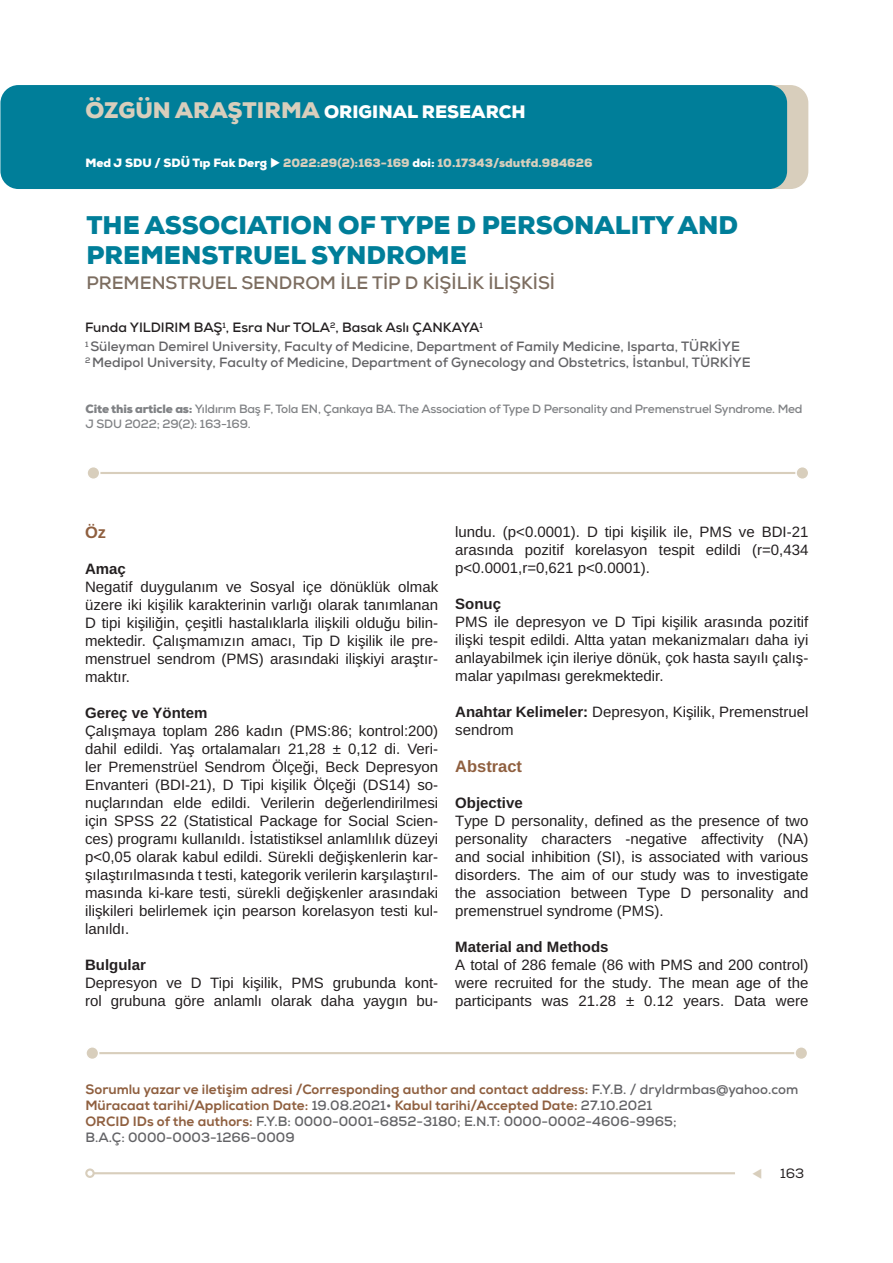
<style>
.page{position:relative;width:893px;height:1263px;background:#fff}
.page>*{position:absolute;margin:0;border:0;box-sizing:border-box;transform-origin:0 0}
.t1{font:900 25.5px/30.6px "Nexa";color:#007e99}
.t2{font:700 18px "Nexa";color:#7c6d60}
.t3{font:900 18px "Nexa";color:#fff}
.t4{font:700 16.5px "Arimo";color:#8f5f3f}
.t5{font:15px/18px "Arimo";color:#231f20;text-align:justify}
.t6{font:700 15px "Arimo";color:#231f20}
.t7{font:800 13.5px/16.2px "Nexa";color:#8f5f3f}
.t8{font:700 13.5px/19px "Nexa";color:#636366}
.t9{font:13.5px "Nexa";color:#231f20}
.t10{font:700 12px/14.4px "Nexa";letter-spacing:-.015em;color:#808285}
.t11{font:900 12px "Nexa";color:#d8cebc}
.s1{font-size:22.5px;color:#d8cebc}
.s2{color:#fff}
.s3{color:#231f20}
.s4{font-weight:900}
.s5{font-weight:700}
.s6{font-weight:700;color:#636366}
.s7{color:#d8cebc}
</style>
<div class="page">
<hr style="left:94px;top:1172px;width:641px;height:2px;background:#d8cebc">
<div style="left:85px;top:1168px;width:10px;height:10px;border:2px solid #d8cebc;border-radius:50%"></div>
<div style="left:16px;top:85px;width:792px;height:104px;background:#d8cebc;border-radius:18px"></div>
<div style="left:0;top:85px;width:787px;height:104px;background:#007e99;border-radius:18px"></div>
<hr style="left:90px;top:1052px;width:715px;height:2px;background:#d8cebc">
<div style="left:86px;top:1047px;width:13px;height:12px;background:#d8cebc;border-radius:50%"></div>
<div style="left:85px;top:1046px;width:14px;height:14px;border:2px solid #fff;border-radius:50%"></div>
<div style="left:795px;top:1047px;width:13px;height:12px;background:#d8cebc;border-radius:50%"></div>
<div style="left:794px;top:1046px;width:14px;height:14px;border:2px solid #fff;border-radius:50%"></div>
<hr style="left:91px;top:472px;width:715px;height:2px;background:#d8cebc">
<div style="left:87px;top:467px;width:13px;height:12px;background:#d8cebc;border-radius:50%"></div>
<div style="left:86px;top:466px;width:14px;height:14px;border:2px solid #fff;border-radius:50%"></div>
<div style="left:796px;top:467px;width:13px;height:12px;background:#d8cebc;border-radius:50%"></div>
<div style="left:795px;top:466px;width:14px;height:14px;border:2px solid #fff;border-radius:50%"></div>
<p class="t3" style="left:85px;top:100px;width:442px"><span class="s1">ÖZGÜN ARAŞTIRMA</span> ORIGINAL RESEARCH</p>
<p class="t11" style="left:85px;top:155px;width:509px"><span class="s2">Med J SDU / SDÜ Tıp Fak Derg</span> <span class="s2">◆</span> 2022:29(2):163-169 <span class="s2">doi:</span> 10.17343/sdutfd.984626</p>
<h1 class="t1" style="left:86px;top:210px;width:653px">THE ASSOCIATION OF TYPE D PERSONALITY AND<br>PREMENSTRUEL SYNDROME</h1>
<p class="t2" style="left:86px;top:271px;width:470px">PREMENSTRUEL SENDROM İLE TİP D KİŞİLİK İLİŞKİSİ</p>
<p class="t8" style="left:85px;top:318px;width:656px"><span class="s3">Funda YILDIRIM BAŞ</span><sup>1</sup><span class="s3">, Esra Nur TOLA</span><sup>2</sup><span class="s3">, Basak Aslı ÇANKAYA</span><sup>1<br></sup><sup>1</sup> Süleyman Demirel University, Faculty of Medicine, Department of Family Medicine, Isparta, TÜRKİYE</p>
<p class="t8" style="left:85px;top:353px;width:667px"><sup>2</sup> Medipol University, Faculty of Medicine, Department of Gynecology and Obstetrics, İstanbul, TÜRKİYE</p>
<p class="t10" style="left:86px;top:402px;width:719px"><span class="s4">Cite this article as:</span> Yıldırım Baş F, Tola EN, Çankaya BA. The Association of Type D Personality and Premenstruel Syndrome. Med<br>J SDU 2022; 29(2): 163-169.</p>
<p class="t4" style="left:85px;top:521px;width:23px">Öz</p>
<p class="t6" style="left:85px;top:558px;width:42px">Amaç</p>
<p class="t5" style="left:85px;top:578px;width:355px">Negatif duygulanım ve Sosyal içe dönüklük olmak üzere iki kişilik karakterinin varlığı olarak tanımlanan D tipi kişiliğin, çeşitli hastalıklarla ilişkili olduğu bilin&shy;mektedir. Çalışmamızın amacı, Tip D kişilik ile pre&shy;menstruel sendrom (PMS) arasındaki ilişkiyi araştır&shy;maktır.</p>
<p class="t6" style="left:85px;top:702px;width:124px">Gereç ve Yöntem</p>
<p class="t5" style="left:85px;top:722px;width:355px">Çalışmaya toplam 286 kadın (PMS:86; kontrol:200) dahil edildi. Yaş ortalamaları 21,28 ± 0,12 di. Veri&shy;ler Premenstrüel Sendrom Ölçeği, Beck Depresyon Envanteri (BDI-21), D Tipi kişilik Ölçeği (DS14) so&shy;nuçlarından elde edildi. Verilerin değerlendirilmesi için SPSS 22 (Statistical Package for Social Scien&shy;ces) programı kullanıldı. İstatistiksel anlamlılık düzeyi p&lt;0,05 olarak kabul edildi. Sürekli değişkenlerin kar&shy;şılaştırılmasında t testi, kategorik verilerin karşılaştırıl&shy;masında ki-kare testi, sürekli değişkenler arasındaki ilişkileri belirlemek için pearson korelasyon testi kul&shy;lanıldı.</p>
<p class="t6" style="left:85px;top:954px;width:62px">Bulgular</p>
<p class="t5" style="left:85px;top:974px;width:355px">Depresyon ve D Tipi kişilik, PMS grubunda kont&shy;rol grubuna göre anlamlı olarak daha yaygın bu-</p>
<p class="t5" style="left:455px;top:523px;width:355px">lundu. (p&lt;0.0001). D tipi kişilik ile, PMS ve BDI-21 arasında pozitif korelasyon tespit edildi (r=0,434 p&lt;0.0001,r=0,621 p&lt;0.0001).</p>
<p class="t6" style="left:455px;top:593px;width:47px">Sonuç</p>
<p class="t5" style="left:455px;top:613px;width:355px">PMS ile depresyon ve D Tipi kişilik arasında pozitif ilişki tespit edildi. Altta yatan mekanizmaları daha iyi anlayabilmek için ileriye dönük, çok hasta sayılı çalış&shy;malar yapılması gerekmektedir.</p>
<p class="t5" style="left:455px;top:703px;width:355px"><span class="s5">Anahtar Kelimeler:</span> Depresyon, Kişilik, Premenstruel sendrom</p>
<p class="t4" style="left:455px;top:755px;width:68px">Abstract</p>
<p class="t6" style="left:455px;top:793px;width:69px">Objective</p>
<p class="t5" style="left:455px;top:812px;width:355px">Type D personality, defined as the presence of two personality characters -negative affectivity (NA) and social inhibition (SI), is associated with various disorders. The aim of our study was to investigate the association between Type D personality and premenstruel syndrome (PMS).</p>
<p class="t6" style="left:455px;top:937px;width:155px">Material and Methods</p>
<p class="t5" style="left:455px;top:956px;width:355px">A total of 286 female (86 with PMS and 200 control) were recruited for the study. The mean age of the participants was 21.28 ± 0.12 years. Data were</p>
<p class="t7" style="left:85px;top:1081px;width:714px">Sorumlu yazar ve iletişim adresi /Corresponding author and contact address: <span class="s6">F.Y.B. / dryldrmbas@yahoo.com </span>Müracaat tarihi/Application Date: <span class="s6">19.08.2021•</span> Kabul tarihi/Accepted Date: <span class="s6">27.10.2021<br></span>ORCID IDs of the authors: <span class="s6">F.Y.B: 0000-0001-6852-3180; E.N.T: 0000-0002-4606-9965;<br>B.A.Ç: 0000-0003-1266-0009</span></p>
<p class="t9" style="left:752px;top:1165px;width:54px"><span class="s7">▼</span> 163</p>
</div>
